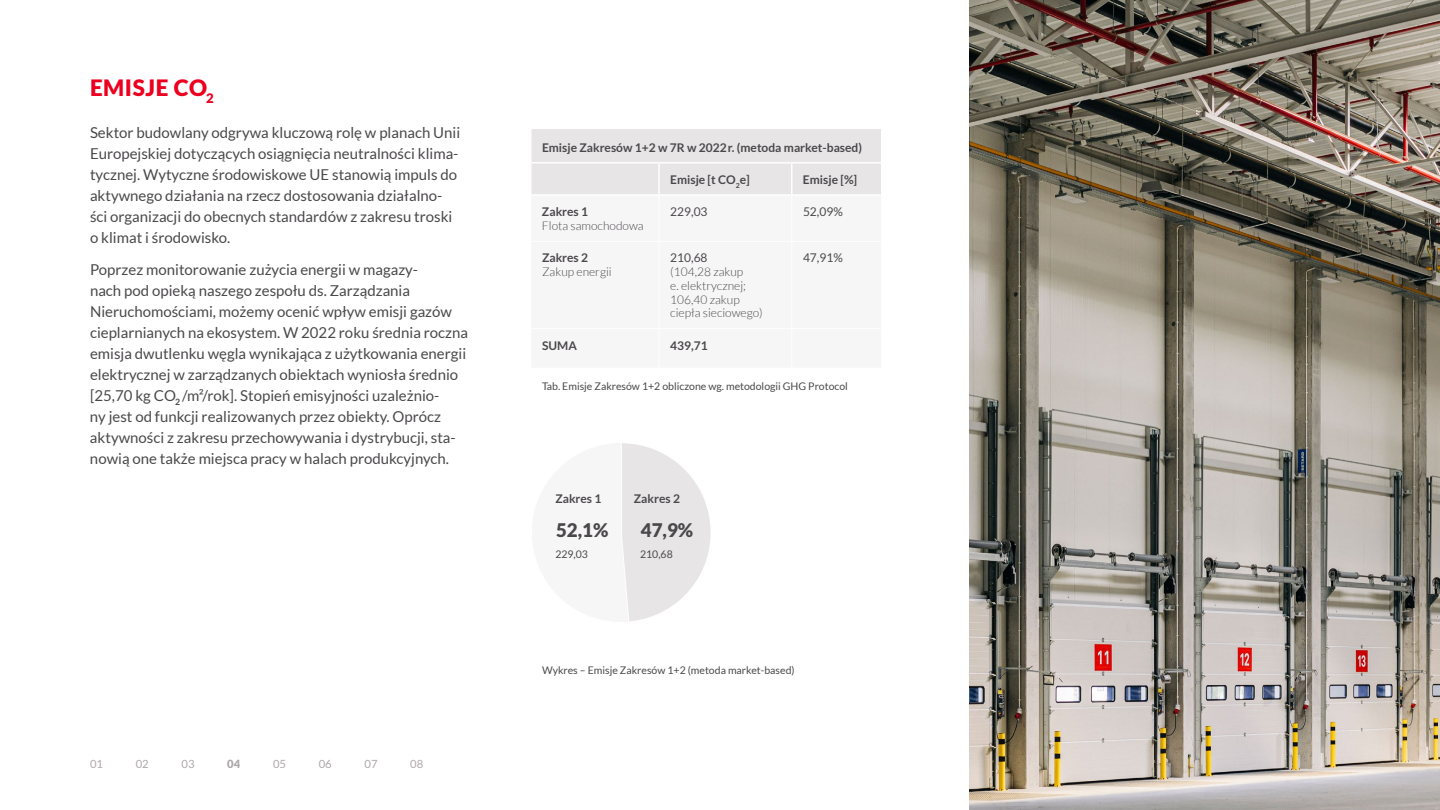
<style>
.page{position:relative;width:1440px;height:810px;background:#fff}
.page>*{position:absolute;margin:0;border:0;box-sizing:border-box;transform-origin:0 0}
.t1{font:900 22.5px "Lato";letter-spacing:.025em;color:#ec001f}
.t2{font:900 18.75px "Lato";color:#4a484a}
.t3{font:15px/21px "Lato";color:#4a484a}
.t4{font:700 12px "Lato";color:#4a484a}
.t5{font:300 12px/13.8px "Lato";color:#4a484a}
.t6{font:12px "Lato";color:#4a484a}
.t7{font:11.25px "Lato";color:#aea8ab}
.t8{font:900 11.25px "Lato";color:#aea8ab}
.t9{font:10.5px "Lato";color:#4a484a}
</style>
<div class="page">
<div style="left:532px;top:129px;width:349px;height:65px;background:#e7e5e6"></div>
<hr style="left:659px;top:162px;width:133px;height:2px;background:#fff">
<hr style="left:792px;top:162px;width:91px;height:2px;background:#fff">
<hr style="left:791px;top:164px;width:2px;height:30px;background:#fff">
<hr style="left:530px;top:162px;width:129px;height:2px;background:#fff">
<hr style="left:658px;top:164px;width:2px;height:30px;background:#fff">
<div style="left:531px;top:442px;width:180px;height:180px;background:#e7e5e6;border-radius:50%"></div>
<svg style="left:531px;top:442px;width:99px;height:180px"></svg>
<img style="left:970px;top:0;width:470px;height:810px">
<h1 class="t1" style="left:90px;top:75px;width:125px">EMISJE CO<sub>2</sub></h1>
<p class="t3" style="left:90px;top:122px;width:372px">Sektor budowlany odgrywa kluczową rolę w planach Unii Europejskiej dotyczących osiągnięcia neutralności klima&shy;tycznej. Wytyczne środowiskowe UE stanowią impuls do aktywnego działania na rzecz dostosowania działalno&shy;ści organizacji do obecnych standardów z zakresu troski o klimat i środowisko.</p>
<p class="t3" style="left:90px;top:258px;width:380px">Poprzez monitorowanie zużycia energii w magazy-<br>nach pod opieką naszego zespołu ds. Zarządzania Nieruchomościami, możemy ocenić wpływ emisji gazów cieplarnianych na ekosystem. W 2022 roku średnia roczna emisja dwutlenku węgla wynikająca z użytkowania energii elektrycznej w zarządzanych obiektach wyniosła średnio [25,70 kg CO<sub>2</sub> /m2/rok]. Stopień emisyjności uzależnio-<br>ny jest od funkcji realizowanych przez obiekty. Oprócz aktywności z zakresu przechowywania i dystrybucji, sta&shy;nowią one także miejsca pracy w halach produkcyjnych.</p>
<p class="t7" style="left:90px;top:758px;width:15px">01</p>
<p class="t7" style="left:136px;top:758px;width:15px">02</p>
<p class="t7" style="left:182px;top:758px;width:15px">03</p>
<p class="t8" style="left:227px;top:757px;width:15px">04</p>
<p class="t7" style="left:273px;top:758px;width:15px">05</p>
<p class="t7" style="left:319px;top:758px;width:15px">06</p>
<p class="t7" style="left:364px;top:758px;width:15px">07</p>
<p class="t7" style="left:410px;top:758px;width:15px">08</p>
<p class="t4" style="left:542px;top:140px;width:322px">Emisje Zakresów 1+2 w 7R w 2022r. (metoda market-based)</p>
<p class="t4" style="left:670px;top:172px;width:81px">Emisje [t CO<sub>2</sub>e]</p>
<p class="t4" style="left:803px;top:172px;width:56px">Emisje [%]</p>
<p class="t4" style="left:542px;top:205px;width:48px">Zakres 1</p>
<p class="t5" style="left:542px;top:219px;width:103px">Flota samochodowa</p>
<p class="t6" style="left:670px;top:205px;width:39px">229,03</p>
<p class="t6" style="left:803px;top:205px;width:41px">52,09%</p>
<p class="t4" style="left:542px;top:251px;width:48px">Zakres 2</p>
<p class="t5" style="left:542px;top:265px;width:71px">Zakup energii</p>
<p class="t6" style="left:670px;top:251px;width:39px">210,68</p>
<p class="t5" style="left:670px;top:265px;width:94px">(104,28 zakup<br>e. elektrycznej;<br>106,40 zakup ciepła sieciowego)</p>
<p class="t6" style="left:803px;top:251px;width:41px">47,91%</p>
<p class="t4" style="left:542px;top:338px;width:36px">SUMA</p>
<p class="t4" style="left:670px;top:338px;width:39px">439,71</p>
<p class="t9" style="left:542px;top:380px;width:307px">Tab. Emisje Zakresów 1+2 obliczone wg. metodologii GHG Protocol</p>
<p class="t4" style="left:555px;top:492px;width:48px">Zakres 1</p>
<p class="t4" style="left:634px;top:492px;width:48px">Zakres 2</p>
<p class="t2" style="left:556px;top:519px;width:54px">52,1%</p>
<p class="t2" style="left:641px;top:519px;width:54px">47,9%</p>
<p class="t9" style="left:555px;top:548px;width:34px">229,03</p>
<p class="t9" style="left:640px;top:548px;width:34px">210,68</p>
<p class="t9" style="left:542px;top:664px;width:254px">Wykres – Emisje Zakresów 1+2 (metoda market-based)</p>
</div>
